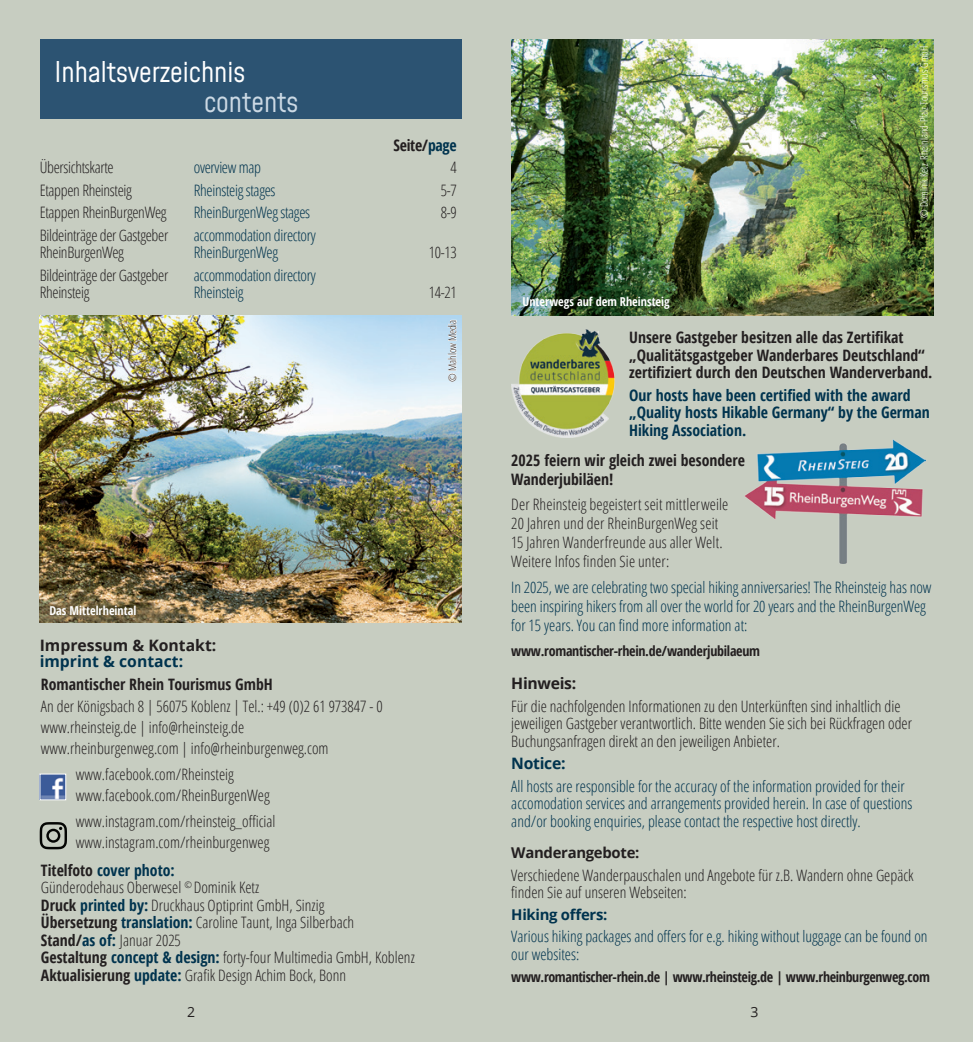
<style>
.page{position:relative;width:973px;height:1042px;background:#fff}
.page>*{position:absolute;margin:0;border:0;box-sizing:border-box;transform-origin:0 0}
.t1{font:28px "Mohave";color:#fff}
.t2{font:28px "Mohave";color:#ccd9e4}
.t3{font:300 15.75px/17.5px "Open Sans Condensed";color:#231f20}
.t4{font:300 15.75px/17.5px "Open Sans Condensed";color:#00334e}
.t5{font:700 15.75px/17.5px "Open Sans Condensed";color:#231f20}
.t6{font:300 15.75px "Open Sans Condensed";letter-spacing:-.02em;color:#231f20}
.t7{font:300 15.75px "Open Sans Condensed";letter-spacing:-.02em;color:#00334e}
.t8{font:700 15.75px/17.5px "Open Sans Condensed";color:#00334e}
.t9{font:700 15.75px "Open Sans";color:#00334e}
.t10{font:700 15.75px "Open Sans";color:#231f20}
.t11{font:700 15.75px "Open Sans Condensed";letter-spacing:-.02em;color:#231f20}
.t12{font:700 15.75px "Open Sans";letter-spacing:-.02em;color:#231f20}
.t13{font:700 14.88px "Open Sans";letter-spacing:-.02em;color:#231f20}
.t14{font:700 14.88px "Open Sans";letter-spacing:-.02em;color:#00334e}
.t15{font:700 14px "Open Sans Condensed";letter-spacing:-.025em;color:#231f20}
.t16{font:14px "Open Sans";color:#231f20}
.t17{font:700 12.25px "Open Sans Condensed";color:#fff}
.t18{font:300 10.5px "Open Sans Condensed";color:#fff}
.t19{font:300 10.5px "Open Sans Condensed";color:#231f20}
.s1{color:#00334e}
.s2{font-weight:700}
.s3{font-weight:700;color:#00334e}
</style>
<div class="page">
<div style="left:0;top:0;width:972px;height:1042px;background:#c7cdc1"></div>
<div style="left:40px;top:40px;width:421px;height:79px;background:#2c5372"></div>
<img style="left:511px;top:40px;width:422px;height:275px">
<img style="left:40px;top:315px;width:421px;height:308px">
<img style="left:42px;top:776px;width:22px;height:22px">
<div style="left:40px;top:774px;width:26px;height:26px;border:1px solid #fff"></div>
<svg style="left:40px;top:822px;width:27px;height:27px"></svg>
<img style="left:512px;top:329px;width:103px;height:109px">
<svg style="left:447px;top:319px;width:10px;height:63px"></svg>
<img style="left:745px;top:439px;width:180px;height:124px">
<h1 class="t1" style="left:55px;top:55px;width:192px">Inhaltsverzeichnis</h1>
<h1 class="t2" style="left:204px;top:84px;width:96px">contents</h1>
<p class="t11" style="left:393px;top:134px;width:65px">Seite/<span class="s1">page</span></p>
<p class="t6" style="left:40px;top:157px;width:76px">Übersichtskarte</p>
<p class="t7" style="left:194px;top:157px;width:69px">overview map</p>
<p class="t3" style="left:450px;top:158px;width:8px">4</p>
<p class="t6" style="left:40px;top:179px;width:94px">Etappen Rheinsteig</p>
<p class="t7" style="left:194px;top:179px;width:83px">Rheinsteig stages</p>
<p class="t3" style="left:440px;top:181px;width:17px">5-7</p>
<p class="t6" style="left:40px;top:202px;width:128px">Etappen RheinBurgenWeg</p>
<p class="t7" style="left:194px;top:202px;width:118px">RheinBurgenWeg stages</p>
<p class="t3" style="left:440px;top:203px;width:17px">8-9</p>
<p class="t6" style="left:40px;top:224px;width:130px">Bildeinträge der Gastgeber</p>
<p class="t7" style="left:194px;top:224px;width:123px">accommodation directory</p>
<p class="t6" style="left:40px;top:242px;width:86px">RheinBurgenWeg</p>
<p class="t7" style="left:194px;top:242px;width:86px">RheinBurgenWeg</p>
<p class="t3" style="left:428px;top:243px;width:29px">10-13</p>
<p class="t6" style="left:40px;top:264px;width:130px">Bildeinträge der Gastgeber</p>
<p class="t7" style="left:194px;top:264px;width:123px">accommodation directory</p>
<p class="t6" style="left:40px;top:282px;width:51px">Rheinsteig</p>
<p class="t7" style="left:194px;top:282px;width:51px">Rheinsteig</p>
<p class="t3" style="left:428px;top:283px;width:29px">14-21</p>
<p class="t19" style="left:445px;top:382px;width:64px;rotate:-90deg">© Mahlow Media</p>
<p class="t17" style="left:49px;top:602px;width:88px">Das Mittelrheintal</p>
<p class="t10" style="left:40px;top:634px;width:178px">Impressum &amp; Kontakt:</p>
<p class="t9" style="left:40px;top:650px;width:145px">imprint &amp; contact:</p>
<p class="t5" style="left:41px;top:675px;width:233px">Romantischer Rhein Tourismus GmbH</p>
<p class="t3" style="left:41px;top:695px;width:343px;line-height:21px">An der Königsbach 8 | 56075 Koblenz | Tel.: +49 (0)2 61 973847 - 0 www.rheinsteig.de | info@rheinsteig.de www.rheinburgenweg.com | info@rheinburgenweg.com</p>
<p class="t3" style="left:76px;top:763px;width:195px;line-height:21px">www.facebook.com/Rheinsteig www.facebook.com/RheinBurgenWeg</p>
<p class="t3" style="left:76px;top:810px;width:201px;line-height:21px">www.instagram.com/rheinsteig_official www.instagram.com/rheinburgenweg</p>
<p class="t3" style="left:41px;top:860px;width:375px"><span class="s2">Titelfoto</span> <span class="s3">cover photo:<br></span>Günderodehaus Oberwesel <sup>©</sup> Dominik Ketz<br><span class="s2">Druck</span> <span class="s3">printed by:</span> Druckhaus Optiprint GmbH, Sinzig<br><span class="s2">Übersetzung</span> <span class="s3">translation:</span> Caroline Taunt, Inga Silberbach<br><span class="s2">Stand/</span><span class="s3">as of:</span> Januar 2025<br><span class="s2">Gestaltung</span> <span class="s3">concept &amp; design:</span> forty-four Multimedia GmbH, Koblenz <span class="s2">Aktualisierung</span> <span class="s3">update:</span> Grafik Design Achim Bock, Bonn</p>
<p class="t18" style="left:916px;top:218px;width:173px;rotate:-90deg">© Dominik Ketz Rheinland-Pfalz Tourismus GmbH</p>
<p class="t17" style="left:522px;top:293px;width:149px">Unterwegs auf dem Rheinsteig</p>
<p class="t5" style="left:629px;top:328px;width:305px">Unsere Gastgeber besitzen alle das Zertifikat „Qualitätsgastgeber Wanderbares Deutschland“ zertifiziert durch den Deutschen Wanderverband.</p>
<p class="t8" style="left:629px;top:386px;width:302px">Our hosts have been certified with the award „Quality hosts Hikable Germany“ by the German<br>Hiking Association.</p>
<p class="t5" style="left:511px;top:450px;width:235px;line-height:19.2px">2025 feiern wir gleich zwei besondere<br>Wanderjubiläen!</p>
<p class="t3" style="left:511px;top:494px;width:218px;line-height:19.2px">Der Rheinsteig begeistert seit mittlerweile 20 Jahren und der RheinBurgenWeg seit 15 Jahren Wanderfreunde aus aller Welt.<br>Weitere Infos finden Sie unter:</p>
<p class="t4" style="left:511px;top:577px;width:421px;line-height:19.2px">In 2025, we are celebrating two special hiking anniversaries! The Rheinsteig has now been inspiring hikers from all over the world for 20 years and the RheinBurgenWeg for 15 years. You can find more information at:</p>
<p class="t15" style="left:511px;top:641px;width:250px">www.romantischer-rhein.de/wanderjubilaeum</p>
<p class="t12" style="left:511px;top:672px;width:66px">Hinweis:</p>
<p class="t3" style="left:511px;top:697px;width:402px">Für die nachfolgenden Informationen zu den Unterkünften sind inhaltlich die jeweiligen Gastgeber verantwortlich. Bitte wenden Sie sich bei Rückfragen oder<br>Buchungsanfragen direkt an den jeweiligen Anbieter.</p>
<p class="t9" style="left:511px;top:752px;width:56px">Notice:</p>
<p class="t4" style="left:511px;top:777px;width:402px">All hosts are responsible for the accuracy of the information provided for their accomodation services and arrangements provided herein. In case of questions and/or booking enquiries, please contact the respective host directly.</p>
<p class="t13" style="left:511px;top:842px;width:129px">Wanderangebote:</p>
<p class="t3" style="left:511px;top:866px;width:404px">Verschiedene Wanderpauschalen und Angebote für z.B. Wandern ohne Gepäck finden Sie auf unseren Webseiten:</p>
<p class="t14" style="left:511px;top:904px;width:98px">Hiking offers:</p>
<p class="t4" style="left:511px;top:927px;width:418px">Various hiking packages and offers for e.g. hiking without luggage can be found on our websites:</p>
<p class="t15" style="left:511px;top:967px;width:420px">www.romantischer-rhein.de | www.rheinsteig.de | www.rheinburgenweg.com</p>
<p class="t16" style="left:187px;top:1002px;width:10px">2</p>
<p class="t16" style="left:750px;top:1002px;width:10px">3</p>
</div>
